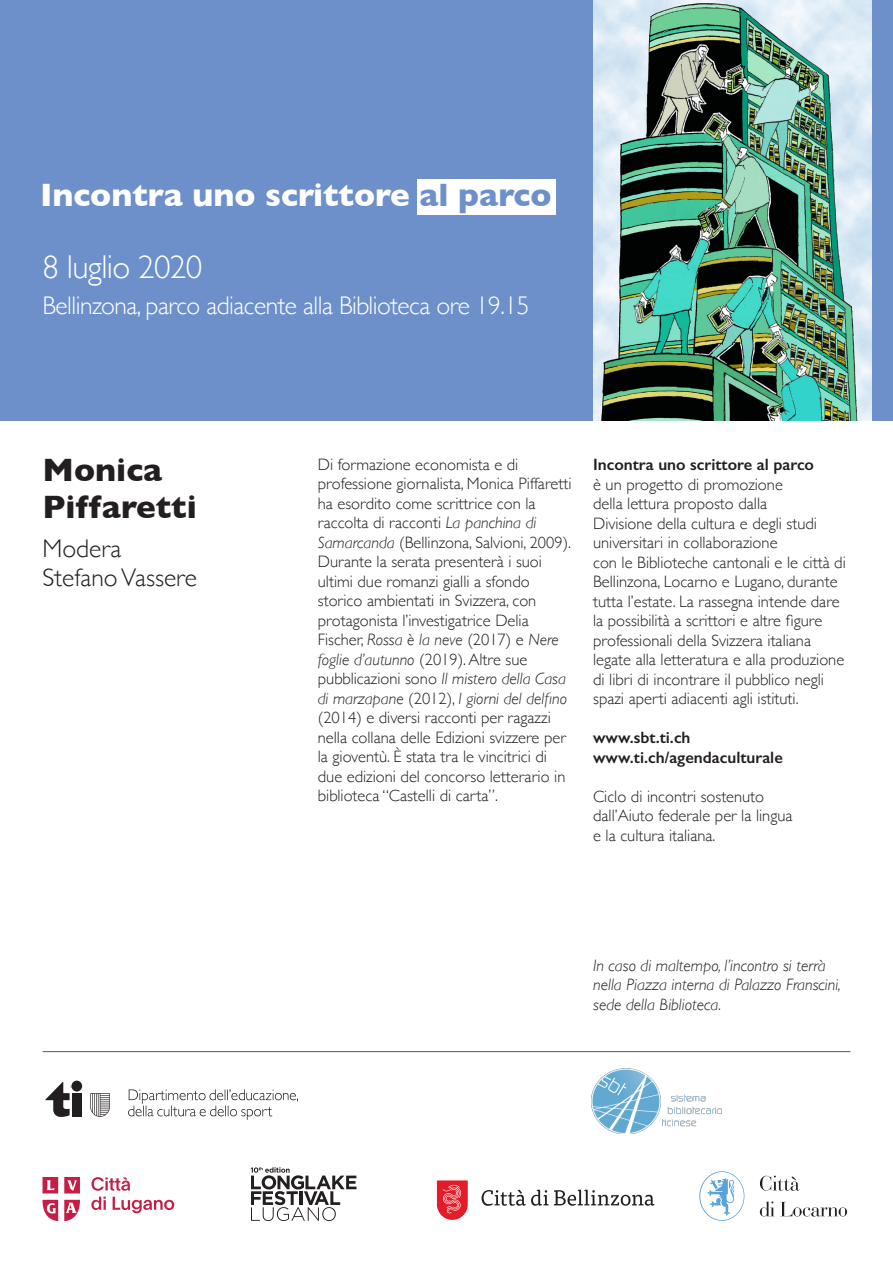
<style>
.page{position:relative;width:893px;height:1263px;background:#fff}
.page>*{position:absolute;margin:0;border:0;box-sizing:border-box;transform-origin:0 0}
.t1{font:700 33px "Gill Sans";color:#fff}
.t2{font:700 33px "Gill Sans";color:#231f20}
.t3{font:300 33px "Gill Sans";letter-spacing:-.02em;color:#fff}
.t4{font:300 25.5px "Gill Sans";letter-spacing:-.02em;color:#fff}
.t5{font:300 25.5px "Gill Sans";color:#231f20}
.t6{font:300 16.5px/19.5px "Gill Sans";color:#231f20}
.t7{font:italic 300 16.5px/19.5px "Gill Sans";color:#231f20}
.t8{font:600 16.5px "Gill Sans";color:#231f20}
.s1{color:#6d90ca}
.s2{font-style:italic}
</style>
<div class="page">
<div style="left:0;top:0;width:893px;height:421px;background:#6d90ca"></div>
<hr style="left:43px;top:1051px;width:807px;height:1px;background:#57585a">
<div style="left:417px;top:179px;width:138px;height:36px;background:#fff"></div>
<svg style="left:482px;top:1190px;width:172px;height:16px"></svg>
<svg style="left:437px;top:1180px;width:31px;height:40px"></svg>
<svg style="left:760px;top:1175px;width:87px;height:41px"></svg>
<svg style="left:699px;top:1171px;width:45px;height:50px"></svg>
<svg style="left:91px;top:1177px;width:83px;height:36px"></svg>
<svg style="left:64px;top:1177px;width:16px;height:16px"></svg>
<svg style="left:43px;top:1177px;width:15px;height:16px"></svg>
<svg style="left:43px;top:1200px;width:15px;height:21px"></svg>
<svg style="left:64px;top:1200px;width:16px;height:21px"></svg>
<svg style="left:251px;top:1167px;width:105px;height:54px"></svg>
<img style="left:591px;top:1068px;width:131px;height:65px">
<img style="left:593px;top:0;width:279px;height:421px">
<div style="left:72px;top:1093px;width:10px;height:23px;background:#231f20"></div>
<div style="left:71px;top:1080px;width:11px;height:11px;background:#231f20;border-radius:50%"></div>
<svg style="left:45px;top:1082px;width:33px;height:35px"></svg>
<svg style="left:90px;top:1093px;width:20px;height:24px"></svg>
<svg style="left:128px;top:1089px;width:170px;height:31px"></svg>
<p class="t1" style="left:40px;top:169px;width:513px">Incontra uno scrittore <span class="s1">al parco</span></p>
<p class="t3" style="left:43px;top:241px;width:161px">8 luglio 2020</p>
<p class="t4" style="left:43px;top:285px;width:488px">Bellinzona, parco adiacente alla Biblioteca ore 19.15</p>
<p class="t2" style="left:43px;top:443px;width:121px">Monica</p>
<p class="t2" style="left:43px;top:481px;width:156px">Piffaretti</p>
<p class="t5" style="left:43px;top:529px;width:80px">Modera</p>
<p class="t5" style="left:43px;top:557px;width:156px">Stefano Vassere</p>
<p class="t6" style="left:318px;top:454px;width:202px">Di formazione economista e di</p>
<p class="t6" style="left:318px;top:473px;width:255px">professione giornalista, Monica Piffaretti ha esordito come scrittrice con la</p>
<p class="t6" style="left:318px;top:512px;width:220px">raccolta di racconti <span class="s2">La panchina di</span></p>
<p class="t6" style="left:318px;top:532px;width:255px"><span class="s2">Samarcanda</span> (Bellinzona, Salvioni, 2009).<br>Durante la serata presenterà i suoi</p>
<p class="t6" style="left:318px;top:571px;width:213px">ultimi due romanzi gialli a sfondo</p>
<p class="t6" style="left:318px;top:590px;width:220px">storico ambientati in Svizzera, con</p>
<p class="t6" style="left:318px;top:610px;width:251px">protagonista l’investigatrice Delia Fischer, <span class="s2">Rossa è la neve</span> (2017) e <span class="s2">Nere foglie d’autunno</span> (2019). Altre sue pubblicazioni sono <span class="s2">Il mistero della Casa di marzapane</span> (2012), <span class="s2">I giorni del delfino </span>(2014) e diversi racconti per ragazzi nella collana delle Edizioni svizzere per la gioventù. È stata tra le vincitrici di due edizioni del concorso letterario in biblioteca “Castelli di carta”.</p>
<p class="t8" style="left:593px;top:455px;width:222px">Incontra uno scrittore al parco</p>
<p class="t6" style="left:593px;top:474px;width:191px">è un progetto di promozione</p>
<p class="t6" style="left:593px;top:493px;width:176px">della lettura proposto dalla</p>
<p class="t6" style="left:593px;top:513px;width:225px">Divisione della cultura e degli studi universitari in collaborazione</p>
<p class="t6" style="left:593px;top:552px;width:254px">con le Biblioteche cantonali e le città di Bellinzona, Locarno e Lugano, durante tutta l’estate. La rassegna intende dare la possibilità a scrittori e altre figure professionali della Svizzera italiana</p>
<p class="t6" style="left:593px;top:649px;width:253px">legate alla letteratura e alla produzione di libri di incontrare il pubblico negli spazi aperti adiacenti agli istituti.</p>
<p class="t8" style="left:593px;top:728px;width:99px">www.sbt.ti.ch</p>
<p class="t8" style="left:593px;top:747px;width:191px">www.ti.ch/agendaculturale</p>
<p class="t6" style="left:593px;top:786px;width:172px">Ciclo di incontri sostenuto</p>
<p class="t6" style="left:593px;top:805px;width:201px">dall’Aiuto federale per la lingua</p>
<p class="t6" style="left:593px;top:825px;width:124px">e la cultura italiana.</p>
<p class="t7" style="left:593px;top:956px;width:234px">In caso di maltempo, l’incontro si terrà</p>
<p class="t7" style="left:593px;top:975px;width:249px">nella Piazza interna di Palazzo Franscini, sede della Biblioteca.</p>
</div>
